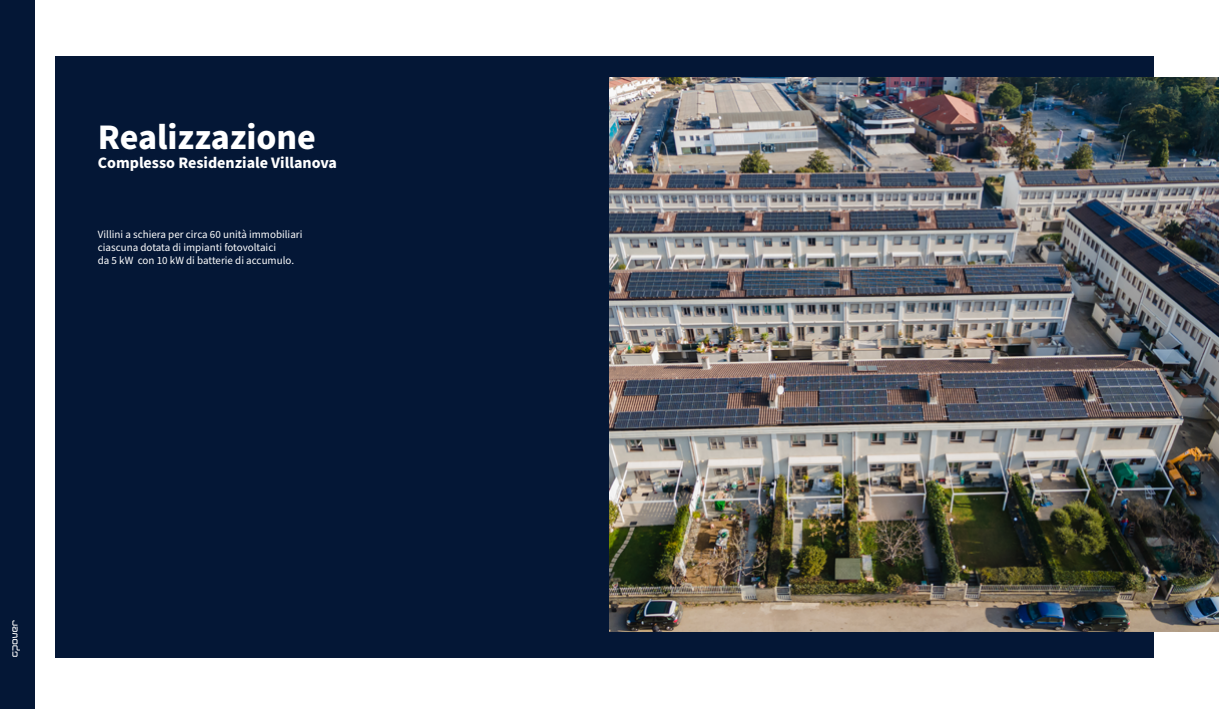
<style>
.page{position:relative;width:1219px;height:709px;background:#fff}
.page>*{position:absolute;margin:0;border:0;box-sizing:border-box;transform-origin:0 0}
.t1{font:700 36px "Source Sans Pro";color:#fff}
.t2{font:700 16px "Source Sans Pro";color:#fff}
.t3{font:11px/13.2px "Source Sans Pro";color:#fff}
</style>
<div class="page">
<div style="left:0;top:0;width:34px;height:709px;background:#041736"></div>
<svg style="left:12px;top:620px;width:8px;height:36px"></svg>
<div style="left:55px;top:57px;width:1099px;height:601px;background:#041736"></div>
<img style="left:609px;top:78px;width:610px;height:553px">
<h1 class="t1" style="left:98px;top:112px;width:220px">Realizzazione</h1>
<h2 class="t2" style="left:98px;top:151px;width:241px">Complesso Residenziale Villanova</h2>
<p class="t3" style="left:98px;top:228px;width:206px">Villini a schiera per circa 60 unità immobiliari ciascuna dotata di impianti fotovoltaici<br>da 5 kW con 10 kW di batterie di accumulo.</p>
</div>
